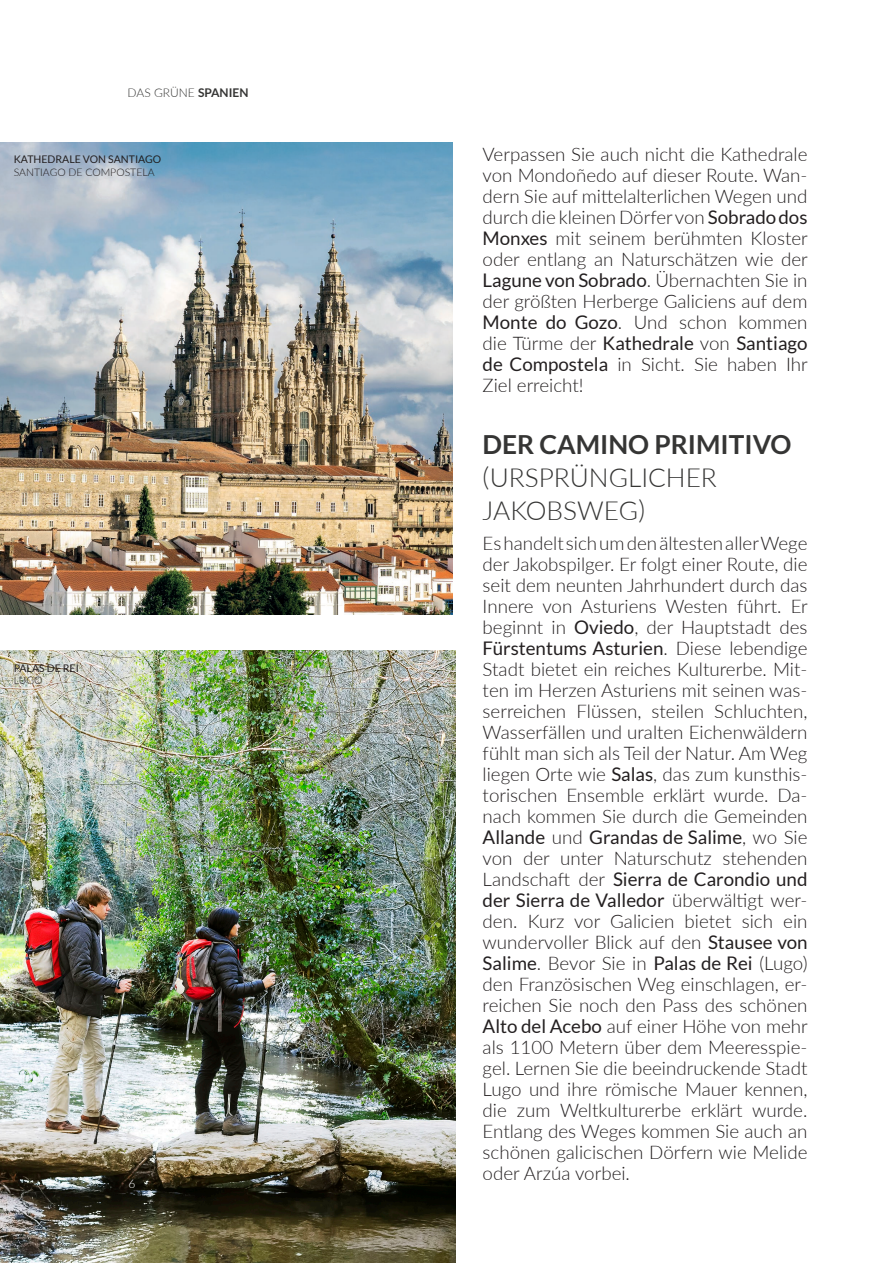
<style>
.page{position:relative;width:893px;height:1263px;background:#fff}
.page>*{position:absolute;margin:0;border:0;box-sizing:border-box;transform-origin:0 0}
.t1{font:300 26.25px/33px "Lato";color:#353534}
.Body{font:300 18.75px/21px "Lato";color:#231f20;text-align:justify}
.t2{font:300 12px "Lato";color:#353534}
.t3{font:300 12px "Lato";color:#fff}
.PIE_ARRIBA{font:10.5px "Lato";color:#231f20}
.SUBPIE_ARRIBA{font:300 10.5px "Lato";color:#231f20}
.s1{font-weight:700}
.s2{font-weight:400}
</style>
<div class="page">
<img style="left:0;top:651px;width:456px;height:612px">
<img style="left:0;top:142px;width:453px;height:472px">
<hr style="left:892px;top:0;width:1px;height:546px;background:#161e2e">
<p class="t2" style="left:128px;top:84px;width:122px">DAS GRÜNE <span class="s1">SPANIEN</span></p>
<p class="PIE_ARRIBA" style="left:14px;top:154px;width:149px">KATHEDRALE VON SANTIAGO</p>
<p class="SUBPIE_ARRIBA" style="left:14px;top:165px;width:142px">SANTIAGO DE COMPOSTELA</p>
<p class="PIE_ARRIBA" style="left:14px;top:662px;width:67px">PALAS DE REI</p>
<p class="SUBPIE_ARRIBA" style="left:14px;top:673px;width:30px">LUGO</p>
<p class="t3" style="left:128px;top:1175px;width:8px">6</p>
<p class="Body" style="left:483px;top:143px;width:327px">Verpassen Sie auch nicht die Kathedrale von Mondoñedo auf dieser Route. Wan&shy;dern Sie auf mittelalterlichen Wegen und durch die kleinen Dörfer von <span class="s2">Sobrado dos Monxes</span> mit seinem berühmten Kloster oder entlang an Naturschätzen wie der <span class="s2">Lagune von Sobrado</span>. Übernachten Sie in der größten Herberge Galiciens auf dem <span class="s2">Monte do Gozo</span>. Und schon kommen die Türme der <span class="s2">Kathedrale</span> von <span class="s2">Santiago de Compostela</span> in Sicht. Sie haben Ihr Ziel erreicht!</p>
<h2 class="t1" style="left:483px;top:428px;width:310px"><span class="s1">DER CAMINO PRIMITIVO </span>(URSPRÜNGLICHER<br>JAKOBSWEG)</h2>
<p class="Body" style="left:483px;top:532px;width:327px">Es handelt sich um den ältesten aller Wege der Jakobspilger. Er folgt einer Route, die seit dem neunten Jahrhundert durch das Innere von Asturiens Westen führt. Er beginnt in <span class="s2">Oviedo</span>, der Hauptstadt des <span class="s2">Fürstentums Asturien</span>. Diese lebendige Stadt bietet ein reiches Kulturerbe. Mit&shy;ten im Herzen Asturiens mit seinen was&shy;serreichen Flüssen, steilen Schluchten, Wasserfällen und uralten Eichenwäldern fühlt man sich als Teil der Natur. Am Weg liegen Orte wie <span class="s2">Salas</span>, das zum kunsthis&shy;torischen Ensemble erklärt wurde. Da&shy;nach kommen Sie durch die Gemeinden <span class="s2">Allande</span> und <span class="s2">Grandas de Salime</span>, wo Sie von der unter Naturschutz stehenden Landschaft der <span class="s2">Sierra de Carondio und der Sierra de Valledor</span> überwältigt wer&shy;den. Kurz vor Galicien bietet sich ein wundervoller Blick auf den <span class="s2">Stausee von Salime</span>. Bevor Sie in <span class="s2">Palas de Rei</span> (Lugo) den Französischen Weg einschlagen, er&shy;reichen Sie noch den Pass des schönen <span class="s2">Alto del Acebo</span> auf einer Höhe von mehr als 1100 Metern über dem Meeresspie&shy;gel. Lernen Sie die beeindruckende Stadt Lugo und ihre römische Mauer kennen, die zum Weltkulturerbe erklärt wurde.<br>Entlang des Weges kommen Sie auch an schönen galicischen Dörfern wie Melide oder Arzúa vorbei.</p>
</div>
